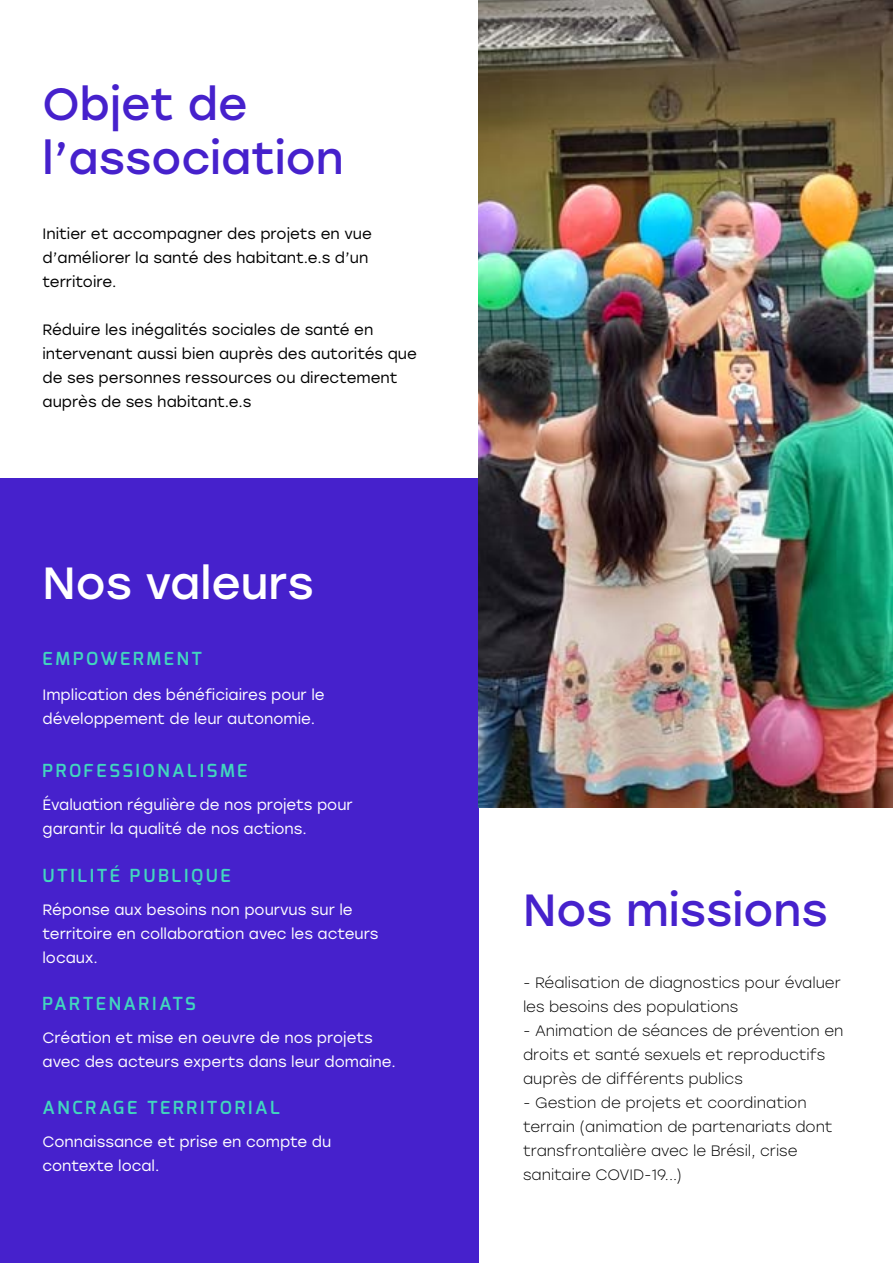
<style>
.page{position:relative;width:893px;height:1263px;background:#fff}
.page>*{position:absolute;margin:0;border:0;box-sizing:border-box;transform-origin:0 0}
.t1{font:45px/54px "Stolzl";color:#4621cc}
.t2{font:45px "Stolzl";color:#fff}
.t3{font:600 18px "Exo";letter-spacing:.15em;color:#42d6be}
.t4{font:15px/24px "Stolzl";color:#fff}
.t5{font:300 15px/24px "Stolzl";color:#000}
.t6{font:15px/24px "Stolzl";color:#000}
</style>
<div class="page">
<div style="left:0;top:478px;width:478px;height:785px;background:#4621cc"></div>
<img style="left:478px;top:0;width:415px;height:808px">
<h1 class="t1" style="left:43px;top:75px;width:303px">Objet de l’association</h1>
<p class="t6" style="left:43px;top:221px;width:331px">Initier et accompagner des projets en vue d’améliorer la santé des habitant.e.s d’un territoire.</p>
<p class="t6" style="left:43px;top:317px;width:376px">Réduire les inégalités sociales de santé en intervenant aussi bien auprès des autorités que de ses personnes ressources ou directement auprès de ses habitant.e.s</p>
<h1 class="t2" style="left:43px;top:552px;width:273px">Nos valeurs</h1>
<p class="t3" style="left:43px;top:647px;width:161px">EMPOWERMENT</p>
<p class="t4" style="left:43px;top:682px;width:284px">Implication des bénéficiaires pour le développement de leur autonomie.</p>
<p class="t3" style="left:43px;top:759px;width:206px">PROFESSIONALISME</p>
<p class="t4" style="left:43px;top:792px;width:312px">Évaluation régulière de nos projets pour garantir la qualité de nos actions.</p>
<p class="t3" style="left:43px;top:864px;width:190px">UTILITÉ PUBLIQUE</p>
<p class="t4" style="left:43px;top:897px;width:338px">Réponse aux besoins non pourvus sur le territoire en collaboration avec les acteurs locaux.</p>
<p class="t3" style="left:43px;top:992px;width:155px">PARTENARIATS</p>
<p class="t4" style="left:43px;top:1025px;width:355px">Création et mise en oeuvre de nos projets avec des acteurs experts dans leur domaine.</p>
<p class="t3" style="left:43px;top:1096px;width:239px">ANCRAGE TERRITORIAL</p>
<p class="t4" style="left:43px;top:1129px;width:290px">Connaissance et prise en compte du contexte local.</p>
<h1 class="t1" style="left:523px;top:881px;width:306px">Nos missions</h1>
<p class="t5" style="left:523px;top:970px;width:319px">- Réalisation de diagnostics pour évaluer les besoins des populations</p>
<p class="t5" style="left:523px;top:1018px;width:322px">- Animation de séances de prévention en droits et santé sexuels et reproductifs auprès de différents publics</p>
<p class="t5" style="left:523px;top:1090px;width:311px">- Gestion de projets et coordination terrain (animation de partenariats dont transfrontalière avec le Brésil, crise sanitaire COVID-19...)</p>
</div>
